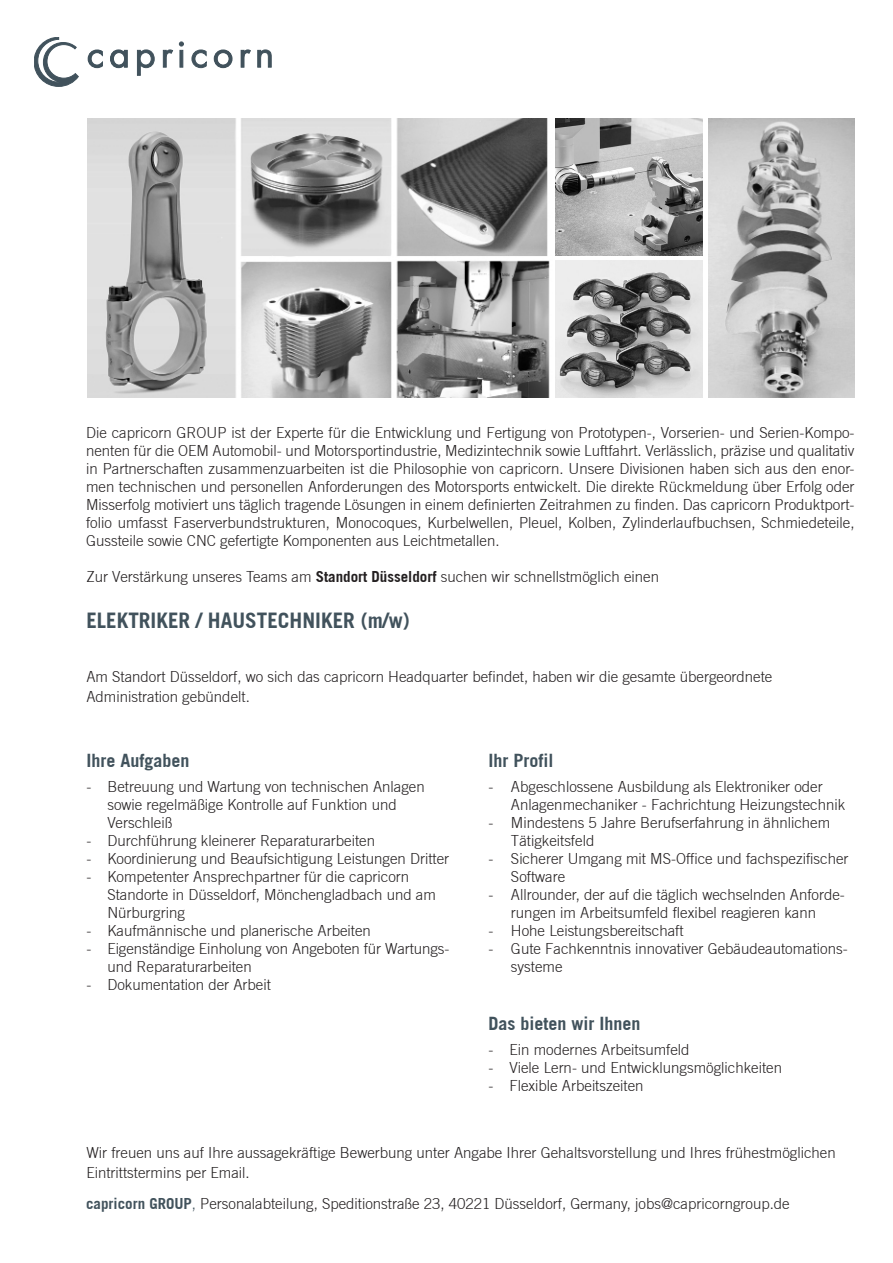
<style>
.page{position:relative;width:893px;height:1263px;background:#fff}
.page>*{position:absolute;margin:0;border:0;box-sizing:border-box;transform-origin:0 0}
.t1{font:700 21px "Trade Gothic";color:#41525c}
.t2{font:700 18px "Trade Gothic";color:#41525c}
.t3{font:300 15px/18px "Trade Gothic";color:#231f20}
.s1{font-weight:700}
.s2{font-weight:700;color:#41525c}
.s3{color:#41525c}
</style>
<div class="page">
<svg style="left:88px;top:50px;width:14px;height:18px"></svg>
<svg style="left:110px;top:50px;width:17px;height:18px"></svg>
<svg style="left:137px;top:50px;width:17px;height:25px"></svg>
<svg style="left:163px;top:50px;width:10px;height:17px"></svg>
<svg style="left:179px;top:42px;width:4px;height:4px"></svg>
<div style="left:180px;top:50px;width:3px;height:17px;border:1px solid #41525c"></div>
<svg style="left:192px;top:50px;width:14px;height:18px"></svg>
<svg style="left:214px;top:50px;width:18px;height:18px"></svg>
<svg style="left:241px;top:50px;width:9px;height:17px"></svg>
<svg style="left:258px;top:50px;width:13px;height:17px"></svg>
<svg style="left:34px;top:37px;width:44px;height:49px"></svg>
<img style="left:87px;top:119px;width:463px;height:279px">
<img style="left:708px;top:119px;width:147px;height:279px">
<img style="left:556px;top:260px;width:146px;height:138px">
<img style="left:556px;top:119px;width:146px;height:137px">
<p class="t3" style="left:86px;top:423px;width:770px;text-align:justify">Die capricorn GROUP ist der Experte für die Entwicklung und Fertigung von Prototypen-, Vorserien- und Serien-Kompo&shy;nenten für die OEM Automobil- und Motorsportindustrie, Medizintechnik sowie Luftfahrt. Verlässlich, präzise und qualitativ in Partnerschaften zusammenzuarbeiten ist die Philosophie von capricorn. Unsere Divisionen haben sich aus den enor&shy;men technischen und personellen Anforderungen des Motorsports entwickelt. Die direkte Rückmeldung über Erfolg oder Misserfolg motiviert uns täglich tragende Lösungen in einem definierten Zeitrahmen zu finden. Das capricorn Produktport&shy;folio umfasst Faserverbundstrukturen, Monocoques, Kurbelwellen, Pleuel, Kolben, Zylinderlaufbuchsen, Schmiedeteile, Gussteile sowie CNC gefertigte Komponenten aus Leichtmetallen.</p>
<p class="t3" style="left:86px;top:568px;width:574px">Zur Verstärkung unseres Teams am <span class="s1">Standort Düsseldorf</span> suchen wir schnellstmöglich einen</p>
<p class="t1" style="left:86px;top:608px;width:325px">ELEKTRIKER / HAUSTECHNIKER (m/w)</p>
<p class="t3" style="left:86px;top:668px;width:687px">Am Standort Düsseldorf, wo sich das capricorn Headquarter befindet, haben wir die gesamte übergeordnete</p>
<p class="t3" style="left:86px;top:688px;width:165px">Administration gebündelt.</p>
<p class="t2" style="left:86px;top:749px;width:105px">Ihre Aufgaben</p>
<p class="t3" style="left:86px;top:778px;width:340px;text-align:center">- Betreuung und Wartung von technischen Anlagen sowie regelmäßige Kontrolle auf Funktion und</p>
<p class="t3" style="left:107px;top:814px;width:66px">Verschleiß</p>
<p class="t3" style="left:86px;top:832px;width:290px">- Durchführung kleinerer Reparaturarbeiten</p>
<p class="t3" style="left:86px;top:850px;width:364px">- Koordinierung und Beaufsichtigung Leistungen Dritter</p>
<p class="t3" style="left:107px;top:868px;width:330px;text-indent:-21px">- Kompetenter Ansprechpartner für die capricorn<br>Standorte in Düsseldorf, Mönchengladbach und am<br>Nürburgring</p>
<p class="t3" style="left:86px;top:922px;width:286px">- Kaufmännische und planerische Arbeiten</p>
<p class="t3" style="left:107px;top:940px;width:343px;text-indent:-21px">- Eigenständige Einholung von Angeboten für Wartungs&shy;und Reparaturarbeiten</p>
<p class="t3" style="left:86px;top:976px;width:186px">- Dokumentation der Arbeit</p>
<p class="t2" style="left:488px;top:749px;width:67px">Ihr Profil</p>
<p class="t3" style="left:511px;top:778px;width:336px;text-indent:-22px">- Abgeschlossene Ausbildung als Elektroniker oder<br>Anlagenmechaniker - Fachrichtung Heizungstechnik</p>
<p class="t3" style="left:511px;top:814px;width:321px;text-indent:-22px">- Mindestens 5 Jahre Berufserfahrung in ähnlichem<br>Tätigkeitsfeld</p>
<p class="t3" style="left:511px;top:850px;width:339px;text-indent:-22px">- Sicherer Umgang mit MS-Office und fachspezifischer<br>Software</p>
<p class="t3" style="left:488px;top:886px;width:358px;text-align:center">- Allrounder, der auf die täglich wechselnden Anforde&shy;rungen im Arbeitsumfeld flexibel reagieren kann</p>
<p class="t3" style="left:488px;top:922px;width:197px">- Hohe Leistungsbereitschaft</p>
<p class="t3" style="left:511px;top:940px;width:338px;text-indent:-22px">- Gute Fachkenntnis innovativer Gebäudeautomations&shy;systeme</p>
<p class="t2" style="left:488px;top:1012px;width:154px">Das bieten wir Ihnen</p>
<p class="t3" style="left:488px;top:1041px;width:203px">- Ein modernes Arbeitsumfeld</p>
<p class="t3" style="left:488px;top:1059px;width:295px">- Viele Lern- und Entwicklungsmöglichkeiten</p>
<p class="t3" style="left:488px;top:1077px;width:157px">- Flexible Arbeitszeiten</p>
<p class="t3" style="left:86px;top:1143px;width:751px;line-height:19.8px">Wir freuen uns auf Ihre aussagekräftige Bewerbung unter Angabe Ihrer Gehaltsvorstellung und Ihres frühestmöglichen<br>Eintrittstermins per Email.</p>
<p class="t3" style="left:86px;top:1194px;width:705px"><span class="s2">capricorn GROUP</span><span class="s3">,</span> Personalabteilung, Speditionstraße 23, 40221 Düsseldorf, Germany, jobs@capricorngroup.de</p>
</div>
